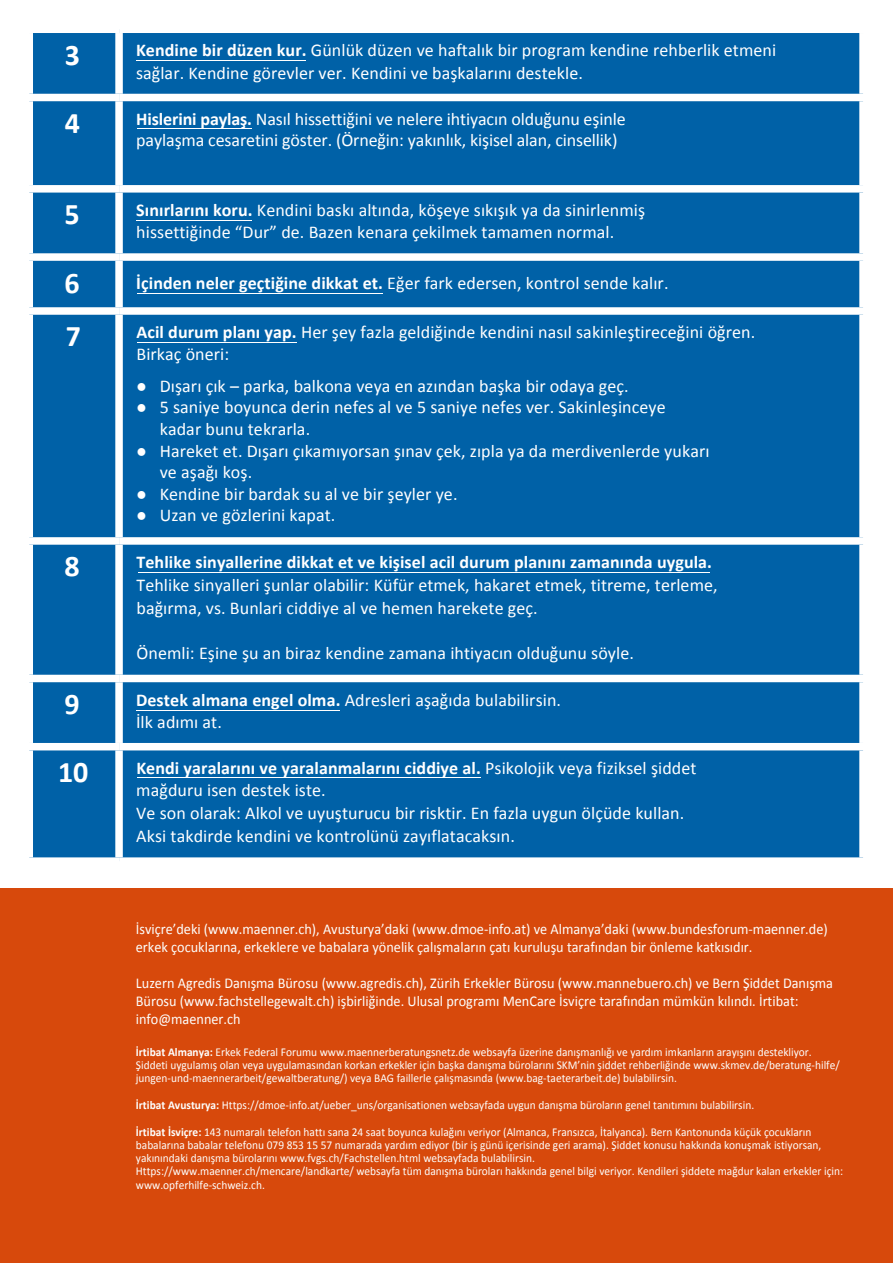
<style>
.page{position:relative;width:893px;height:1263px;background:#fff}
.page>*{position:absolute;margin:0;border:0;box-sizing:border-box;transform-origin:0 0}
.t1{font:700 30px "Calibri";color:#fff}
.t2{font:18px/21.6px "Calibri";letter-spacing:.005em;color:#fff}
.t3{font:700 18px "Calibri";letter-spacing:.005em;color:#fff}
.t4{font:15px/18px "Calibri";color:#fdfffe;scale:.95 1}
.t5{font:12px/13.4px "Calibri";color:#fdfffe;scale:.95 1}
.s1{font-weight:700}
</style>
<div class="page">
<div style="left:33px;top:33px;width:826px;height:824px;background:#0061a7"></div>
<div style="left:115px;top:33px;width:8px;height:61px;background:#fff"></div>
<div style="left:26px;top:94px;width:93px;height:7px;background:#fff"></div>
<div style="left:119px;top:94px;width:748px;height:7px;background:#fff"></div>
<div style="left:115px;top:101px;width:8px;height:84px;background:#fff"></div>
<div style="left:26px;top:185px;width:93px;height:8px;background:#fff"></div>
<div style="left:119px;top:185px;width:748px;height:8px;background:#fff"></div>
<div style="left:115px;top:193px;width:8px;height:60px;background:#fff"></div>
<div style="left:26px;top:253px;width:93px;height:8px;background:#fff"></div>
<div style="left:119px;top:253px;width:748px;height:8px;background:#fff"></div>
<div style="left:115px;top:261px;width:8px;height:46px;background:#fff"></div>
<div style="left:26px;top:307px;width:93px;height:8px;background:#fff"></div>
<div style="left:119px;top:307px;width:748px;height:8px;background:#fff"></div>
<div style="left:115px;top:315px;width:8px;height:222px;background:#fff"></div>
<div style="left:26px;top:537px;width:93px;height:8px;background:#fff"></div>
<div style="left:119px;top:537px;width:748px;height:8px;background:#fff"></div>
<div style="left:115px;top:545px;width:8px;height:130px;background:#fff"></div>
<div style="left:26px;top:675px;width:93px;height:7px;background:#fff"></div>
<div style="left:119px;top:675px;width:748px;height:7px;background:#fff"></div>
<div style="left:115px;top:682px;width:8px;height:61px;background:#fff"></div>
<div style="left:26px;top:743px;width:93px;height:7px;background:#fff"></div>
<div style="left:119px;top:743px;width:748px;height:7px;background:#fff"></div>
<div style="left:115px;top:750px;width:8px;height:107px;background:#fff"></div>
<hr style="left:137px;top:60px;width:169px;height:1px;background:#fff">
<hr style="left:137px;top:128px;width:115px;height:1px;background:#fff">
<hr style="left:137px;top:220px;width:115px;height:1px;background:#fff">
<hr style="left:137px;top:293px;width:246px;height:1px;background:#fff">
<hr style="left:137px;top:342px;width:159px;height:1px;background:#fff">
<hr style="left:138px;top:572px;width:572px;height:1px;background:#fff">
<hr style="left:136px;top:710px;width:204px;height:1px;background:#fff">
<hr style="left:137px;top:777px;width:343px;height:1px;background:#fff">
<div style="left:0;top:889px;width:893px;height:374px;background:#d7490c"></div>
<h1 class="t1" style="left:65px;top:36px;width:17px">3</h1>
<p class="t2" style="left:136px;top:39px;width:642px;line-height:23.1px"><span class="s1">Kendine bir düzen kur.</span> Günlük düzen ve haftalık bir program kendine rehberlik etmeni sağlar. Kendine görevler ver. Kendini ve başkalarını destekle.</p>
<h1 class="t1" style="left:65px;top:104px;width:17px">4</h1>
<p class="t2" style="left:136px;top:108px;width:491px"><span class="s1">Hislerini paylaş.</span> Nasıl hissettiğini ve nelere ihtiyacın olduğunu eşinle paylaşma cesaretini göster. (Örneğin: yakınlık, kişisel alan, cinsellik)</p>
<h1 class="t1" style="left:65px;top:196px;width:17px">5</h1>
<p class="t2" style="left:136px;top:199px;width:510px"><span class="s1">Sınırlarını koru.</span> Kendini baskı altında, köşeye sıkışık ya da sinirlenmiş hissettiğinde “Dur” de. Bazen kenara çekilmek tamamen normal.</p>
<h1 class="t1" style="left:65px;top:264px;width:17px">6</h1>
<p class="t2" style="left:136px;top:272px;width:534px"><span class="s1">İçinden neler geçtiğine dikkat et.</span> Eğer fark edersen, kontrol sende kalır.</p>
<h1 class="t1" style="left:66px;top:318px;width:17px">7</h1>
<p class="t2" style="left:136px;top:322px;width:620px"><span class="s1">Acil durum planı yap.</span> Her şey fazla geldiğinde kendini nasıl sakinleştireceğini öğren.<br>Birkaç öneri:</p>
<p class="t2" style="left:136px;top:375px;width:494px">● Dışarı çık – parka, balkona veya en azından başka bir odaya geç.</p>
<p class="t2" style="left:160px;top:397px;width:507px;text-indent:-23px">● 5 saniye boyunca derin nefes al ve 5 saniye nefes ver. Sakinleşinceye kadar bunu tekrarla.</p>
<p class="t2" style="left:160px;top:440px;width:551px;text-indent:-23px">● Hareket et. Dışarı çıkamıyorsan şınav çek, zıpla ya da merdivenlerde yukarı ve aşağı koş.</p>
<p class="t2" style="left:136px;top:483px;width:323px">● Kendine bir bardak su al ve bir şeyler ye.</p>
<p class="t2" style="left:136px;top:505px;width:201px">● Uzan ve gözlerini kapat.</p>
<h1 class="t1" style="left:64px;top:548px;width:17px">8</h1>
<p class="t3" style="left:136px;top:551px;width:577px">Tehlike sinyallerine dikkat et ve kişisel acil durum planını zamanında uygula.</p>
<p class="t2" style="left:136px;top:573px;width:583px;line-height:22.8px">Tehlike sinyalleri şunlar olabilir: Küfür etmek, hakaret etmek, titreme, terleme, bağırma, vs. Bunlari ciddiye al ve hemen harekete geç.</p>
<p class="t2" style="left:136px;top:642px;width:499px">Önemli: Eşine şu an biraz kendine zamana ihtiyacın olduğunu söyle.</p>
<h1 class="t1" style="left:65px;top:685px;width:17px">9</h1>
<p class="t2" style="left:136px;top:690px;width:427px"><span class="s1">Destek almana engel olma.</span> Adresleri aşağıda bulabilirsin.<br>İlk adımı at.</p>
<h1 class="t1" style="left:58px;top:754px;width:32px">10</h1>
<p class="t2" style="left:136px;top:756px;width:562px;line-height:22.6px"><span class="s1">Kendi yaralarını ve yaralanmalarını ciddiye al.</span> Psikolojik veya fiziksel şiddet mağduru isen destek iste.<br>Ve son olarak: Alkol ve uyuşturucu bir risktir. En fazla uygun ölçüde kullan.<br>Aksi takdirde kendini ve kontrolünü zayıflatacaksın.</p>
<p class="t4" style="left:136px;top:920px;width:730px">İsviçre’deki (www.maenner.ch), Avusturya’daki (www.dmoe-info.at) ve Almanya’daki (www.bundesforum-maenner.de) erkek çocuklarına, erkeklere ve babalara yönelik çalışmaların çatı kuruluşu tarafından bir önleme katkısıdır.</p>
<p class="t4" style="left:136px;top:974px;width:735px">Luzern Agredis Danışma Bürosu (www.agredis.ch), Zürih Erkekler Bürosu (www.mannebuero.ch) ve Bern Şiddet Danışma<br>Bürosu (www.fachstellegewalt.ch) işbirliğinde. Ulusal programı MenCare İsviçre tarafından mümkün kılındı. İrtibat: info@maenner.ch</p>
<p class="t5" style="left:136px;top:1045px;width:742px"><span class="s1">İrtibat Almanya:</span> Erkek Federal Forumu www.maennerberatungsnetz.de websayfa üzerine danışmanlığı ve yardım imkanların arayışını destekliyor.<br>Şiddeti uygulamış olan veya uygulamasından korkan erkekler için başka danışma bürolarını SKM’nin şiddet rehberliğinde www.skmev.de/beratung-hilfe/ jungen-und-maennerarbeit/gewaltberatung/) veya BAG faillerle çalışmasında (www.bag-taeterarbeit.de) bulabilirsin.</p>
<p class="t5" style="left:136px;top:1098px;width:652px"><span class="s1">İrtibat Avusturya:</span> Https://dmoe-info.at/ueber_uns/organisationen websayfada uygun danışma büroların genel tanıtımını bulabilirsin.</p>
<p class="t5" style="left:136px;top:1125px;width:746px"><span class="s1">İrtibat İsviçre:</span> 143 numaralı telefon hattı sana 24 saat boyunca kulağını veriyor (Almanca, Fransızca, İtalyanca). Bern Kantonunda küçük çocukların babalarına babalar telefonu 079 853 15 57 numarada yardım ediyor (bir iş günü içerisinde geri arama). Şiddet konusu hakkında konuşmak istiyorsan, yakınındaki danışma bürolarını www.fvgs.ch/Fachstellen.html websayfada bulabilirsin.<br>Https://www.maenner.ch/mencare/landkarte/ websayfa tüm danışma büroları hakkında genel bilgi veriyor. Kendileri şiddete mağdur kalan erkekler için: www.opferhilfe-schweiz.ch.</p>
</div>
